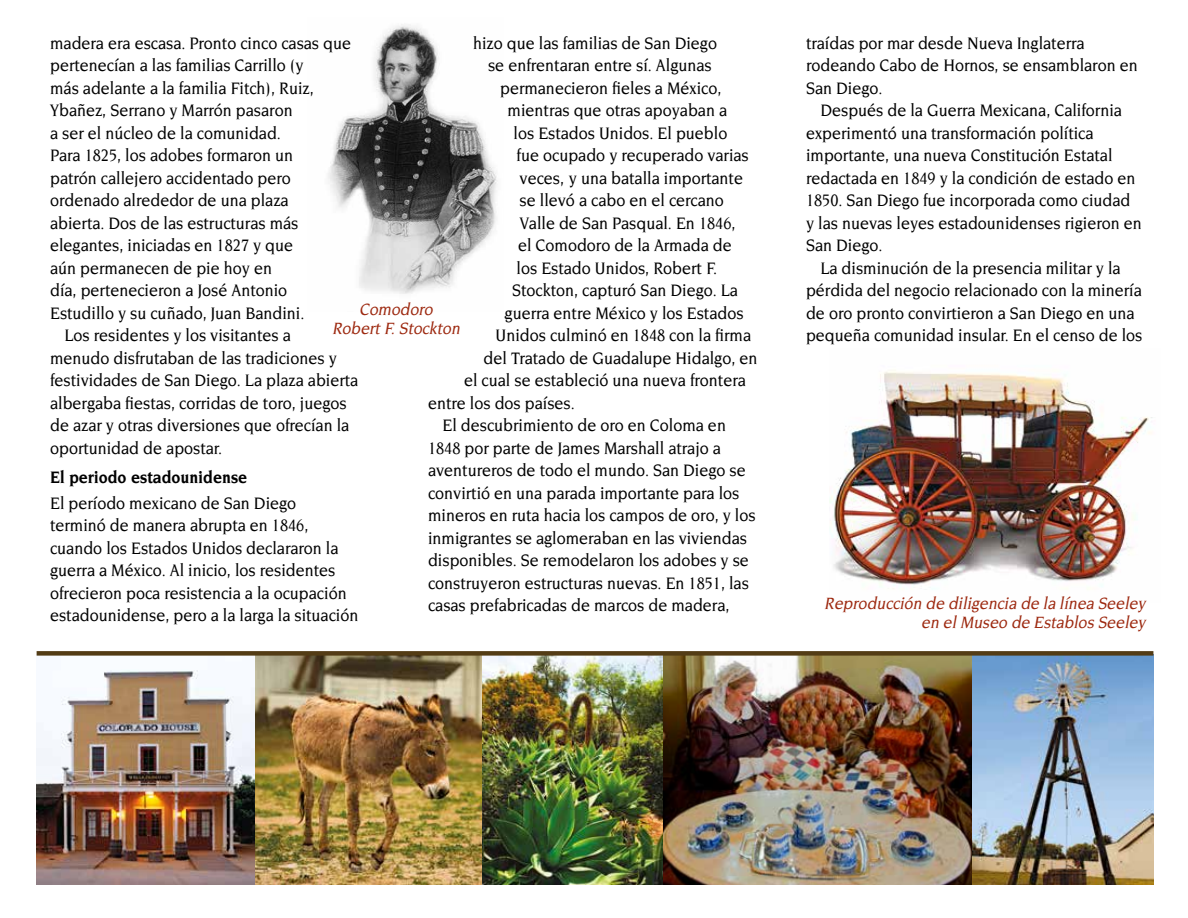
<style>
.page{position:relative;width:1188px;height:918px;background:#fff}
.page>*{position:absolute;margin:0;border:0;box-sizing:border-box;transform-origin:0 0}
.t1{font:500 18px/22.5px "Novarese";color:#000;scale:.9 1}
.t2{font:700 18px "Novarese";color:#000;scale:.9 1}
.t3{font:italic 500 17.7px/18.8px "Novarese";color:#9d2910;text-align:center;scale:.9 1}
</style>
<div class="page">
<img style="left:328px;top:24px;width:170px;height:270px">
<img style="left:829px;top:370px;width:324px;height:220px">
<img style="left:266px;top:656px;width:887px;height:229px">
<img style="left:37px;top:656px;width:229px;height:229px">
<div style="left:37px;top:651px;width:1116px;height:5px;background:#533c15"></div>
<p class="t1" style="left:50px;top:31px;width:336px">madera era escasa. Pronto cinco casas que</p>
<p class="t1" style="left:50px;top:54px;width:283px">pertenecían a las familias Carrillo (y</p>
<p class="t1" style="left:50px;top:76px;width:294px">más adelante a la familia Fitch), Ruiz,</p>
<p class="t1" style="left:50px;top:99px;width:271px">Ybañez, Serrano y Marrón pasaron</p>
<p class="t1" style="left:50px;top:121px;width:258px">a ser el núcleo de la comunidad.</p>
<p class="t1" style="left:50px;top:144px;width:272px">Para 1825, los adobes formaron un</p>
<p class="t1" style="left:50px;top:166px;width:269px">patrón callejero accidentado pero</p>
<p class="t1" style="left:50px;top:189px;width:267px">ordenado alrededor de una plaza</p>
<p class="t1" style="left:50px;top:211px;width:277px">abierta. Dos de las estructuras más</p>
<p class="t1" style="left:50px;top:234px;width:272px">elegantes, iniciadas en 1827 y que</p>
<p class="t1" style="left:50px;top:256px;width:248px">aún permanecen de pie hoy en</p>
<p class="t1" style="left:50px;top:279px;width:265px">día, pertenecieron a José Antonio</p>
<p class="t1" style="left:50px;top:301px;width:284px">Estudillo y su cuñado, Juan Bandini.</p>
<p class="t1" style="left:65px;top:324px;width:253px">Los residentes y los visitantes a</p>
<p class="t1" style="left:50px;top:346px;width:320px">menudo disfrutaban de las tradiciones y</p>
<p class="t1" style="left:50px;top:369px;width:344px">festividades de San Diego. La plaza abierta</p>
<p class="t1" style="left:50px;top:391px;width:331px">albergaba fiestas, corridas de toro, juegos</p>
<p class="t1" style="left:50px;top:414px;width:334px">de azar y otras diversiones que ofrecían la</p>
<p class="t1" style="left:50px;top:436px;width:193px">oportunidad de apostar.</p>
<p class="t2" style="left:50px;top:467px;width:221px">El periodo estadounidense</p>
<p class="t1" style="left:50px;top:491px;width:344px">El período mexicano de San Diego<br>terminó de manera abrupta en 1846, cuando los Estados Unidos declararon la guerra a México. Al inicio, los residentes ofrecieron poca resistencia a la ocupación estadounidense, pero a la larga la situación</p>
<p class="t1" style="left:473px;top:31px;width:273px">hizo que las familias de San Diego</p>
<p class="t1" style="left:488px;top:54px;width:250px">se enfrentaran entre sí. Algunas</p>
<p class="t1" style="left:500px;top:76px;width:248px">permanecieron fieles a México,</p>
<p class="t1" style="left:508px;top:99px;width:245px">mientras que otras apoyaban a</p>
<p class="t1" style="left:514px;top:121px;width:239px">los Estados Unidos. El pueblo</p>
<p class="t1" style="left:517px;top:144px;width:260px">fue ocupado y recuperado varias</p>
<p class="t1" style="left:520px;top:166px;width:250px">veces, y una batalla importante</p>
<p class="t1" style="left:520px;top:189px;width:229px">se llevó a cabo en el cercano</p>
<p class="t1" style="left:520px;top:211px;width:241px">Valle de San Pasqual. En 1846,</p>
<p class="t1" style="left:518px;top:234px;width:239px">el Comodoro de la Armada de</p>
<p class="t1" style="left:517px;top:256px;width:225px">los Estado Unidos, Robert F.</p>
<p class="t1" style="left:512px;top:279px;width:253px">Stockton, capturó San Diego. La</p>
<p class="t1" style="left:505px;top:301px;width:267px">guerra entre México y los Estados</p>
<p class="t1" style="left:496px;top:324px;width:286px">Unidos culminó en 1848 con la firma</p>
<p class="t1" style="left:484px;top:346px;width:306px">del Tratado de Guadalupe Hidalgo, en</p>
<p class="t1" style="left:464px;top:369px;width:315px">el cual se estableció una nueva frontera</p>
<p class="t1" style="left:428px;top:391px;width:165px">entre los dos países.</p>
<p class="t1" style="left:442px;top:414px;width:317px">El descubrimiento de oro en Coloma en</p>
<p class="t1" style="left:428px;top:436px;width:327px">1848 por parte de James Marshall atrajo a</p>
<p class="t1" style="left:428px;top:459px;width:355px">aventureros de todo el mundo. San Diego se</p>
<p class="t1" style="left:428px;top:481px;width:348px">convirtió en una parada importante para los</p>
<p class="t1" style="left:428px;top:504px;width:365px">mineros en ruta hacia los campos de oro, y los</p>
<p class="t1" style="left:428px;top:526px;width:356px">inmigrantes se aglomeraban en las viviendas</p>
<p class="t1" style="left:428px;top:549px;width:358px">disponibles. Se remodelaron los adobes y se</p>
<p class="t1" style="left:428px;top:571px;width:358px">construyeron estructuras nuevas. En 1851, las</p>
<p class="t1" style="left:428px;top:594px;width:336px">casas prefabricadas de marcos de madera,</p>
<p class="t3" style="left:332px;top:300px;width:147px">Comodoro<br>RobertF.Stockton</p>
<p class="t1" style="left:806px;top:31px;width:370px">traídas por mar desde Nueva Inglaterra rodeando Cabo de Hornos, se ensamblaron en<br>San Diego.</p>
<p class="t1" style="left:806px;top:99px;width:375px;text-indent:14px">Después de la Guerra Mexicana, California experimentó una transformación política importante, una nueva Constitución Estatal redactada en 1849 y la condición de estado en 1850. San Diego fue incorporada como ciudad y las nuevas leyes estadounidenses rigieron en San Diego.</p>
<p class="t1" style="left:806px;top:256px;width:375px;text-align:center">La disminución de la presencia militar y la pérdida del negocio relacionado con la minería de oro pronto convirtieron a San Diego en una pequeña comunidad insular. En el censo de los</p>
<p class="t3" style="left:824px;top:594px;width:362px;text-align:right">Reproducción de diligencia de la línea Seeley en elMuseo de Establos Seeley</p>
</div>
